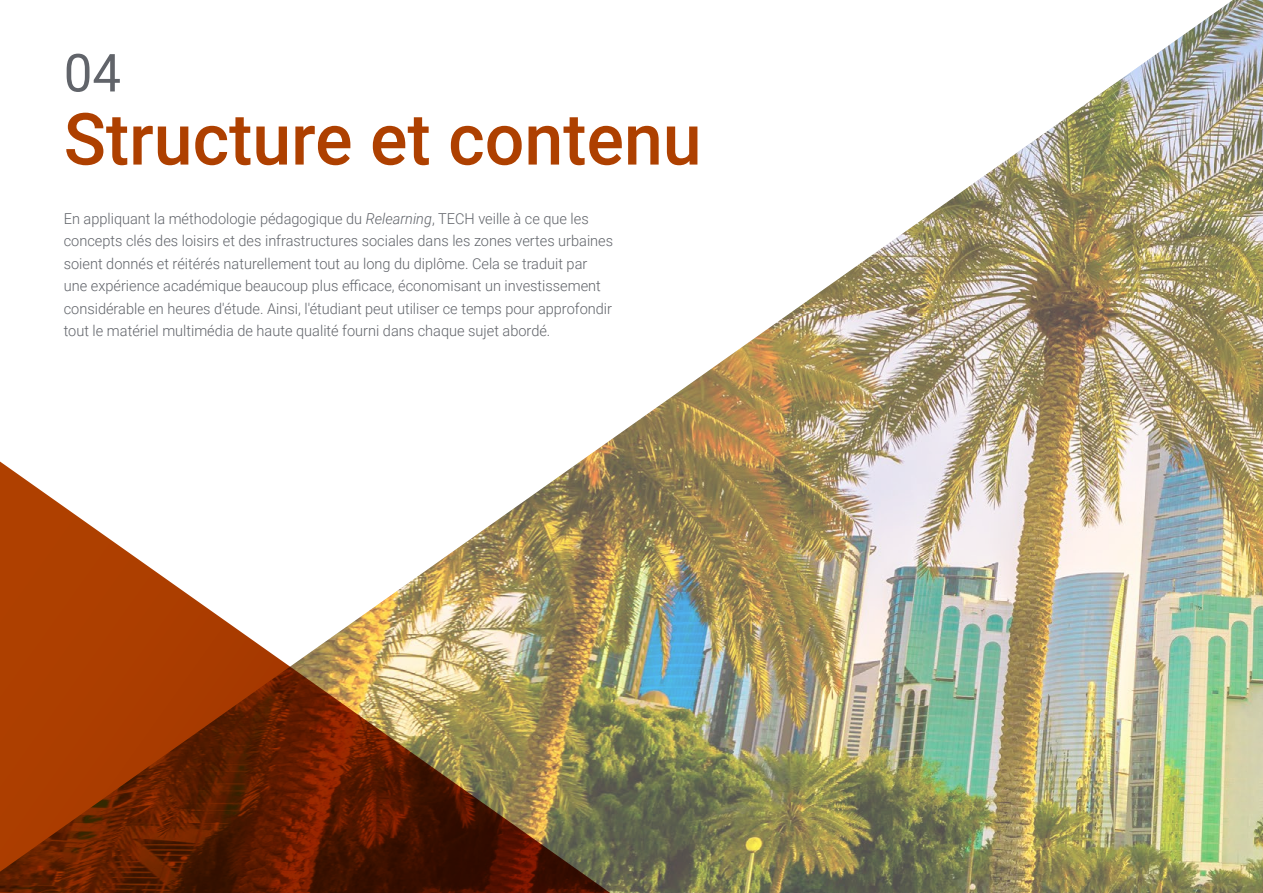
<style>
.page{position:relative;width:1263px;height:893px;background:#fff}
.page>*{position:absolute;margin:0;border:0;box-sizing:border-box;transform-origin:0 0}
.t1{font:500 72px "Roboto";color:#ae4000}
.t2{font:52.5px "Roboto";color:#61646a}
.t3{font:300 15px/22.5px "Roboto";color:#61646a}
.s1{font-style:italic}
</style>
<div class="page">
<img style="left:602px;top:0;width:661px;height:893px">
<img style="left:0;top:446px;width:640px;height:447px">
<h2 class="t2" style="left:64px;top:36px;width:59px">04</h2>
<h1 class="t1" style="left:64px;top:89px;width:639px">Structure et contenu</h1>
<p class="t3" style="left:64px;top:207px;width:551px">En appliquant la méthodologie pédagogique du <span class="s1">Relearning</span>, TECH veille à ce que les concepts clés des loisirs et des infrastructures sociales dans les zones vertes urbaines soient donnés et réitérés naturellement tout au long du diplôme. Cela se traduit par une expérience académique beaucoup plus efficace, économisant un investissement considérable en heures d'étude. Ainsi, l'étudiant peut utiliser ce temps pour approfondir tout le matériel multimédia de haute qualité fourni dans chaque sujet abordé.</p>
</div>
